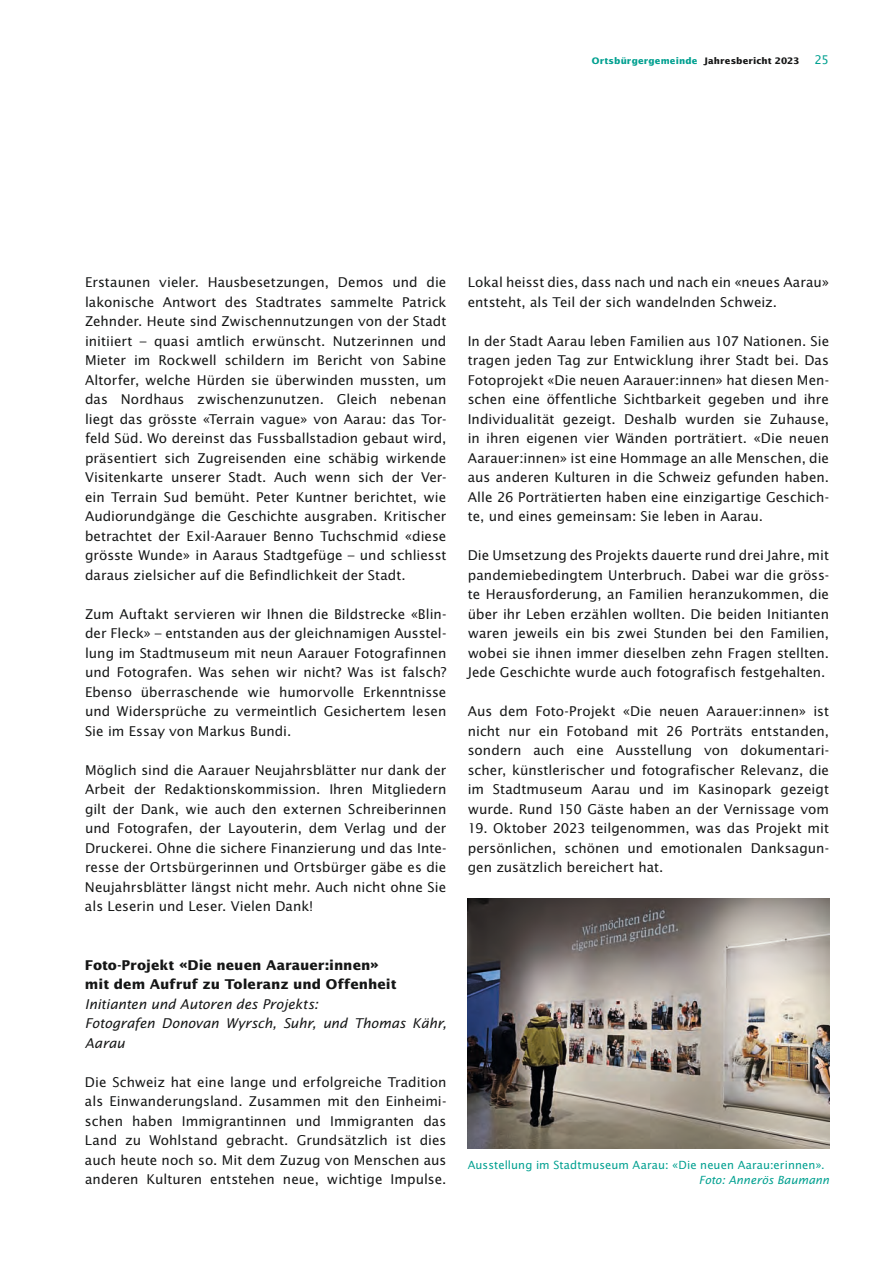
<style>
.page{position:relative;width:893px;height:1263px;background:#fff}
.page>*{position:absolute;margin:0;border:0;box-sizing:border-box;transform-origin:0 0}
.t1{font:13.5px/19.5px "Lucida Sans";color:#151616;text-align:justify}
.t2{font:italic 13.5px/19.5px "Lucida Sans";letter-spacing:-.005em;color:#151616}
.t3{font:700 13.5px/19.5px "Lucida Sans";letter-spacing:.005em;color:#151616}
.t4{font:12px "Lucida Sans";color:#00a090}
.t5{font:11.25px "Lucida Sans";letter-spacing:.005em;color:#00a090}
.t6{font:italic 11.25px "Lucida Sans";color:#00a090}
.t7{font:700 9px "Lucida Sans";letter-spacing:.015em;color:#00a090}
.s1{color:#151616}
</style>
<div class="page">
<img style="left:468px;top:898px;width:361px;height:251px">
<p class="t7" style="left:592px;top:55px;width:209px">Ortsbürgergemeinde <span class="s1">Jahresbericht 2023</span></p>
<p class="t4" style="left:814px;top:52px;width:16px">25</p>
<p class="t1" style="left:85px;top:272px;width:363px">Erstaunen vieler. Hausbesetzungen, Demos und die lakonische Antwort des Stadtrates sammelte Patrick Zehnder. Heute sind Zwischennutzungen von der Stadt initiiert – quasi amtlich erwünscht. N utzerinnen und M ieter im Rockwell schildern im Bericht von Sabine Altorfer, welche Hürden sie überwinden mussten, um das Nordhaus zwischenzunutzen. Gleich nebenan liegt das grösste «Terrain vague» von Aarau: das Tor&shy;feld Süd. Wo dereinst das Fussballstadion gebaut wird, präsentiert sich Zugreisenden eine schäbig wirkende Visitenkarte unserer Stadt. Auch wenn sich der Ver&shy;ein Terrain Sud bemüht. Peter Kuntner berichtet, wie Audiorundgänge die Geschichte ausgraben. Kritischer betrachtet der Exil-Aarauer Benno Tuchschmid «diese grösste Wunde» in Aaraus Stadtgefüge – und schliesst daraus zielsicher auf die Befindlichkeit der Stadt.</p>
<p class="t1" style="left:85px;top:604px;width:363px">Zum Auftakt servieren wir I hnen die Bildstrecke «Blin&shy;der Fleck» – entstanden aus der gleichnamigen Ausstel&shy;lung im Stadtmuseum mit neun Aarauer Fotografinnen und Fotografen. Was sehen wir nicht? Was ist falsch?<br>Ebenso überraschende wie humorvolle Erkenntnisse und Widersprüche zu vermeintlich Gesichertem lesen Sie im Essay von Markus Bundi.</p>
<p class="t1" style="left:85px;top:760px;width:363px">Möglich sind die Aarauer Neujahrsblätter nur dank der Arbeit der Redaktionskommission. I hren M itgliedern gilt der Dank, wie auch den externen Schreiberinnen und Fotografen, der Layouterin, dem Verlag und der Druckerei. Ohne die sichere Finanzierung und das I nte&shy;resse der Ortsbürgerinnen und Ortsbürger gäbe es die Neujahrsblätter längst nicht mehr. Auch nicht ohne Sie als Leserin und Leser. Vielen Dank!</p>
<p class="t3" style="left:85px;top:955px;width:313px">Foto-Projekt «Die neuen Aarauer:innen» mit dem Aufruf zu Toleranz und Offenheit</p>
<p class="t2" style="left:85px;top:993px;width:363px">Initianten und Autoren des Projekts:<br>Fotografen Donovan Wyrsch, Suhr, und Thomas Kähr,<br>Aarau</p>
<p class="t1" style="left:85px;top:1071px;width:363px">Die Schweiz hat eine lange und erfolgreiche Tradition als Einwanderungsland. Zusammen mit den Einheimi&shy;schen haben I mmigrantinnen und I mmigranten das Land zu Wohlstand gebracht. Grundsätzlich ist dies auch heute noch so. M it dem Zuzug von Menschen aus anderen Kulturen entstehen neue, wichtige I mpulse.</p>
<p class="t1" style="left:468px;top:272px;width:363px">Lokal heisst dies, dass nach und nach ein «neues Aarau» entsteht, als Teil der sich wandelnden Schweiz.</p>
<p class="t1" style="left:468px;top:331px;width:363px">I n der Stadt Aarau leben Familien aus 107 Nationen. Sie tragen jeden Tag zur Entwicklung ihrer Stadt bei. Das Fotoprojekt «Die neuen Aarauer:innen» hat diesen Men&shy;schen eine öffentliche Sichtbarkeit gegeben und ihre I ndividualität gezeigt. Deshalb wurden sie Zuhause, in ihren eigenen vier Wänden porträtiert. «Die neuen Aarauer:innen» ist eine Hommage an alle Menschen, die aus anderen Kulturen in die Schweiz gefunden haben.<br>Alle 26 Porträtierten haben eine einzigartige Geschich&shy;te, und eines gemeinsam: Sie leben in Aarau.</p>
<p class="t1" style="left:468px;top:545px;width:363px">Die U msetzung des Projekts dauerte rund drei Jahre, mit pandemiebedingtem U nterbruch. Dabei war die gröss&shy;te Herausforderung, an Familien heranzukommen, die über ihr Leben erzählen wollten. Die beiden I nitianten waren jeweils ein bis zwei Stunden bei den Familien, wobei sie ihnen immer dieselben zehn Fragen stellten.<br>Jede Geschichte wurde auch fotografisch festgehalten.</p>
<p class="t1" style="left:468px;top:701px;width:363px">Aus dem Foto-Projekt «Die neuen Aarauer:innen» ist nicht nur ein Fotoband mit 26 Porträts entstanden, sondern auch eine Ausstellung von dokumentari&shy;scher, künstlerischer und fotografischer Relevanz, die im Stadtmuseum Aarau und im Kasinopark gezeigt wurde. Rund 150 Gäste haben an der Vernissage vom</p>
<p class="t1" style="left:468px;top:818px;width:363px">19. Oktober 2023 teilgenommen, was das Projekt mit persönlichen, schönen und emotionalen Danksagun&shy;gen zusätzlich bereichert hat.</p>
<p class="t5" style="left:468px;top:1158px;width:359px">Ausstellung im Stadtmuseum Aarau: «Die neuen Aarau:erinnen».</p>
<p class="t6" style="left:699px;top:1173px;width:132px">Foto: Annerös Baumann</p>
</div>
